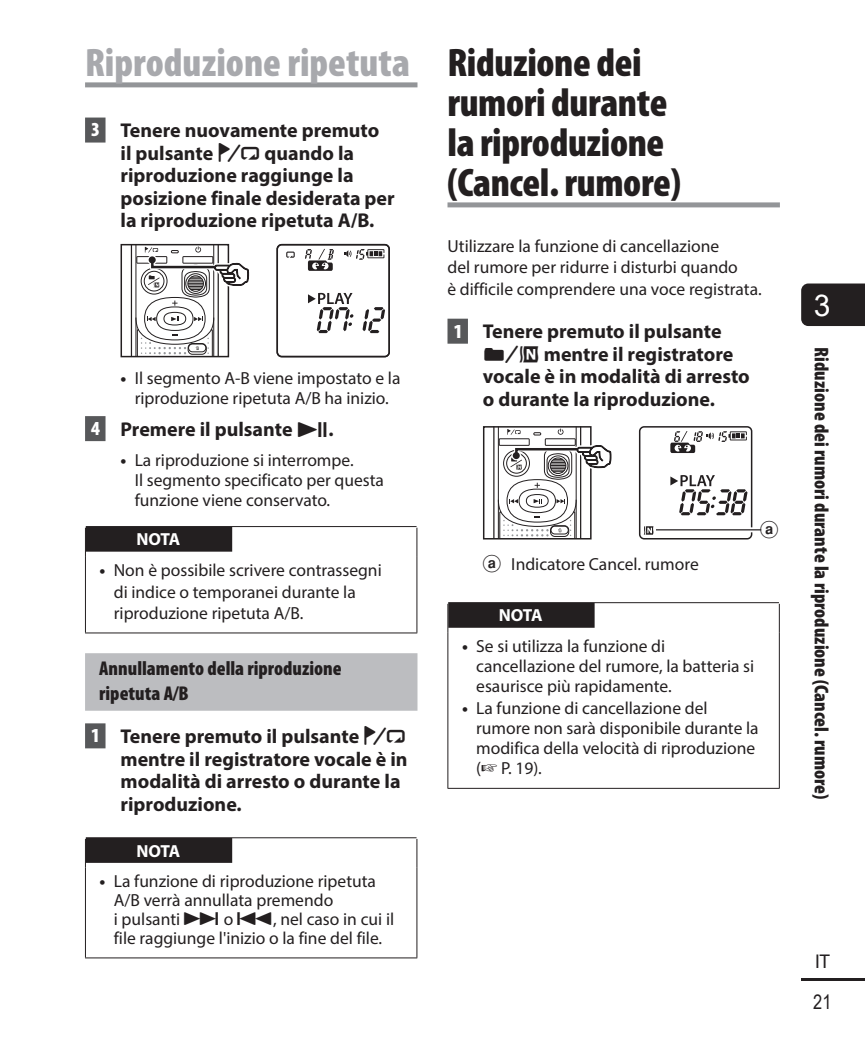
<style>
.page{position:relative;width:865px;height:1049px;background:#fff}
.page>*{position:absolute;margin:0;border:0;box-sizing:border-box;transform-origin:0 0}
.t1{font:900 condensed 40px/40px "Myriad Pro";letter-spacing:-.01em;color:#231f20}
.t2{font:900 condensed 40px "Myriad Pro";color:#a8a9ad}
.t3{font:30px "Arial";color:#fff}
.t4{font:700 20px/22.5px "Myriad Pro";color:#231f20}
.t5{font:900 condensed 20px/25px "Myriad Pro";color:#231f20}
.t6{font:20px "Arial Narrow";color:#231f20}
.t7{font:20px "Myriad Pro";color:#231f20}
.t8{font:17.5px/20px "Myriad Pro";color:#231f20}
.t9{font:700 17.5px "Myriad Pro";letter-spacing:-.03em;color:#fff}
.t10{font:17.5px "Circl Posi B2";color:#231f20}
.s1{font-weight:900;font-stretch:condensed;color:#fff}
.s2{font-family:"VR4";font-weight:400}
.s3{font-weight:700}
.s4{font-family:"AP Yakumono"}
.s5{font-family:"Circl Posi B2"}
</style>
<div class="page">
<div style="left:801px;top:283px;width:64px;height:43px;background:#231f20"></div>
<hr style="left:801px;top:978px;width:64px;height:3px;background:#231f20">
<div style="left:85px;top:82px;width:332px;height:5px;background:#939598"></div>
<div style="left:85px;top:118px;width:20px;height:25px;background:#57585a"></div>
<div style="left:85px;top:416px;width:20px;height:25px;background:#57585a"></div>
<div style="left:85px;top:653px;width:332px;height:58px;background:#bcbdc0"></div>
<div style="left:85px;top:723px;width:20px;height:25px;background:#57585a"></div>
<div style="left:136px;top:256px;width:31px;height:8px;border:1px solid #231f20"></div>
<hr style="left:131px;top:245px;width:1px;height:111px;background:#231f20">
<hr style="left:218px;top:245px;width:1px;height:111px;background:#231f20">
<hr style="left:135px;top:245px;width:1px;height:111px;background:#231f20">
<hr style="left:213px;top:245px;width:1px;height:111px;background:#231f20">
<div style="left:144px;top:271px;width:20px;height:20px;border:1px solid #231f20;border-radius:50%"></div>
<div style="left:141px;top:268px;width:26px;height:26px;border:1px solid #231f20;border-radius:50%"></div>
<div style="left:156px;top:307px;width:37px;height:24px;border:1px solid #231f20;border-radius:50%"></div>
<div style="left:163px;top:312px;width:23px;height:13px;border:1px solid #231f20;border-radius:50%"></div>
<svg style="left:135px;top:317px;width:79px;height:37px"></svg>
<div style="left:120px;top:244px;width:109px;height:113px;border:2px solid #231f20"></div>
<svg style="left:145px;top:244px;width:105px;height:62px"></svg>
<svg style="left:344px;top:249px;width:40px;height:11px"></svg>
<div style="left:276px;top:244px;width:114px;height:113px;border:2px solid #231f20;border-radius:5px"></div>
<svg style="left:362px;top:307px;width:23px;height:26px"></svg>
<svg style="left:308px;top:293px;width:45px;height:40px"></svg>
<svg style="left:286px;top:252px;width:9px;height:6px"></svg>
<svg style="left:305px;top:249px;width:29px;height:22px"></svg>
<svg style="left:85px;top:528px;width:1px;height:28px"></svg>
<svg style="left:416px;top:528px;width:1px;height:28px"></svg>
<hr style="left:85px;top:556px;width:1px;height:76px;background:#231f20">
<hr style="left:416px;top:556px;width:1px;height:76px;background:#231f20">
<hr style="left:85px;top:632px;width:332px;height:1px;background:#231f20">
<hr style="left:86px;top:526px;width:330px;height:1px;background:#231f20">
<div style="left:86px;top:527px;width:146px;height:25px;background:#231f20"></div>
<svg style="left:85px;top:839px;width:1px;height:28px"></svg>
<svg style="left:416px;top:839px;width:1px;height:28px"></svg>
<hr style="left:85px;top:867px;width:1px;height:90px;background:#231f20">
<hr style="left:416px;top:867px;width:1px;height:90px;background:#231f20">
<hr style="left:85px;top:957px;width:332px;height:1px;background:#231f20">
<hr style="left:86px;top:837px;width:330px;height:1px;background:#231f20">
<div style="left:86px;top:838px;width:146px;height:25px;background:#231f20"></div>
<div style="left:447px;top:319px;width:21px;height:25px;background:#57585a"></div>
<div style="left:499px;top:438px;width:30px;height:8px;border:1px solid #231f20"></div>
<hr style="left:493px;top:427px;width:1px;height:111px;background:#231f20">
<hr style="left:580px;top:427px;width:1px;height:111px;background:#231f20">
<hr style="left:498px;top:427px;width:1px;height:111px;background:#231f20">
<hr style="left:575px;top:427px;width:1px;height:111px;background:#231f20">
<div style="left:506px;top:453px;width:21px;height:21px;border:1px solid #231f20;border-radius:50%"></div>
<div style="left:503px;top:450px;width:27px;height:26px;border:1px solid #231f20;border-radius:50%"></div>
<div style="left:519px;top:489px;width:36px;height:24px;border:1px solid #231f20;border-radius:50%"></div>
<div style="left:526px;top:494px;width:22px;height:14px;border:1px solid #231f20;border-radius:50%"></div>
<svg style="left:497px;top:499px;width:80px;height:37px"></svg>
<div style="left:483px;top:426px;width:108px;height:113px;border:2px solid #231f20"></div>
<svg style="left:507px;top:426px;width:105px;height:62px"></svg>
<div style="left:639px;top:426px;width:113px;height:113px;border:2px solid #231f20;border-radius:5px"></div>
<svg style="left:656px;top:527px;width:105px;height:5px"></svg>
<hr style="left:656px;top:529px;width:105px;height:1px;background:#231f20">
<svg style="left:670px;top:431px;width:76px;height:22px"></svg>
<svg style="left:670px;top:475px;width:77px;height:40px"></svg>
<svg style="left:643px;top:526px;width:10px;height:9px"></svg>
<svg style="left:447px;top:604px;width:1px;height:28px"></svg>
<svg style="left:779px;top:604px;width:1px;height:28px"></svg>
<hr style="left:447px;top:632px;width:1px;height:156px;background:#231f20">
<hr style="left:779px;top:632px;width:1px;height:156px;background:#231f20">
<hr style="left:447px;top:788px;width:332px;height:1px;background:#231f20">
<hr style="left:448px;top:602px;width:331px;height:1px;background:#231f20">
<div style="left:448px;top:603px;width:146px;height:25px;background:#231f20"></div>
<div style="left:447px;top:202px;width:333px;height:5px;background:#939598"></div>
<h1 class="t2" style="left:85px;top:37px;width:326px">Riproduzione ripetuta</h1>
<p class="t4" style="left:120px;top:119px;width:276px;text-indent:-29px"><span class="s1">3</span> Tenere nuovamente premuto il pulsante <span class="s2">l</span> quando la riproduzione raggiunge la posizione finale desiderata per la riproduzione ripetuta A/B.</p>
<p class="t8" style="left:120px;top:368px;width:281px;text-align:center"><span class="s3">•</span> Il segmento A-B viene impostato e la riproduzione ripetuta A/B ha inizio.</p>
<p class="t4" style="left:91px;top:417px;width:244px"><span class="s1">4</span> Premere il pulsante <span class="s2">p</span>.</p>
<p class="t8" style="left:135px;top:450px;width:251px;text-indent:-14px"><span class="s3">•</span> La riproduzione si interrompe.<br>Il segmento specificato per questa funzione viene conservato.</p>
<p class="t9" style="left:136px;top:528px;width:45px">NOTA</p>
<p class="t8" style="left:114px;top:559px;width:269px;line-height:21.2px;text-indent:-14px"><span class="s3">•</span> Non è possibile scrivere contrassegni di indice o temporanei durante la riproduzione ripetuta A/B.</p>
<p class="t5" style="left:99px;top:656px;width:244px">Annullamento della riproduzione ripetuta A/B</p>
<p class="t4" style="left:120px;top:724px;width:289px;text-indent:-29px"><span class="s1">1</span> Tenere premuto il pulsante <span class="s2">l </span>mentre il registratore vocale è in modalità di arresto o durante la riproduzione.</p>
<p class="t9" style="left:136px;top:839px;width:45px">NOTA</p>
<p class="t8" style="left:114px;top:872px;width:282px;line-height:18.8px;text-indent:-14px"><span class="s3">•</span> La funzione di riproduzione ripetuta A/B verrà annullata premendo<br>i pulsanti <span class="s4">9</span> o <span class="s4">0</span>, nel caso in cui il file raggiunge l'inizio o la fine del file.</p>
<h1 class="t1" style="left:447px;top:42px;width:235px">Riduzione dei rumori durante la riproduzione (Cancel. rumore)</h1>
<p class="t8" style="left:447px;top:235px;width:316px;line-height:21.2px">Utilizzare la funzione di cancellazione<br>del rumore per ridurre i disturbi quando<br>è difficile comprendere una voce registrata.</p>
<p class="t4" style="left:483px;top:320px;width:268px;text-indent:-29px"><span class="s1">1</span> Tenere premuto il pulsante <span class="s2">n</span> mentre il registratore vocale è in modalità di arresto o durante la riproduzione.</p>
<p class="t10" style="left:760px;top:521px;width:21px">a</p>
<p class="t8" style="left:483px;top:554px;width:217px"><span class="s5">a</span> Indicatore Cancel. rumore</p>
<p class="t9" style="left:499px;top:604px;width:45px">NOTA</p>
<p class="t8" style="left:476px;top:636px;width:279px;text-indent:-14px"><span class="s3">•</span> Se si utilizza la funzione di cancellazione del rumore, la batteria si esaurisce più rapidamente.</p>
<p class="t8" style="left:476px;top:698px;width:284px;text-indent:-14px"><span class="s3">•</span> La funzione di cancellazione del rumore non sarà disponibile durante la modifica della velocità di riproduzione (☞ P. 19).</p>
<h2 class="t3" style="left:814px;top:285px;width:18px">3</h2>
<p class="t5" style="left:834px;top:347px;width:453px;rotate:90deg">Riduzione dei rumori durante la riproduzione (Cancel. rumore)</p>
<p class="t7" style="left:815px;top:948px;width:16px">IT</p>
<p class="t6" style="left:813px;top:988px;width:20px">21</p>
</div>
